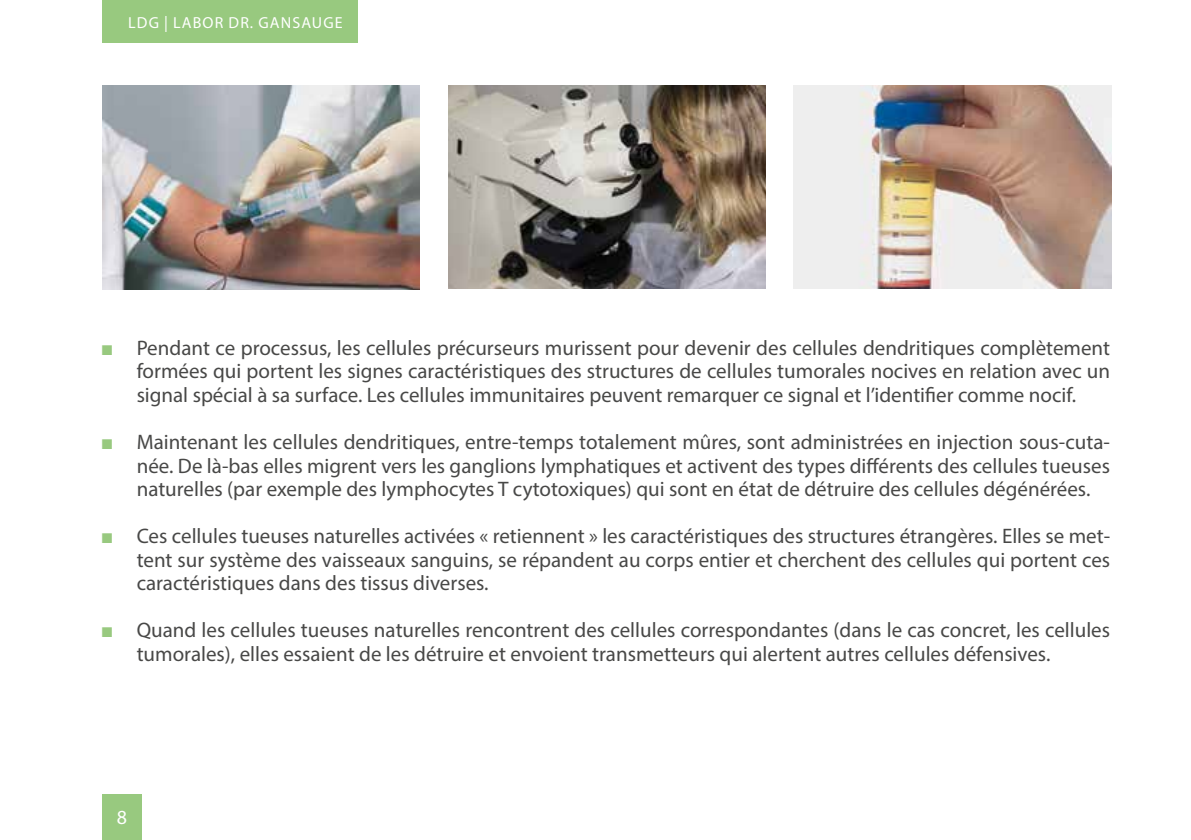
<style>
.page{position:relative;width:1191px;height:840px;background:#fff}
.page>*{position:absolute;margin:0;border:0;box-sizing:border-box;transform-origin:0 0}
.t1{font:21px/23.4px "Myriad Pro";color:#484847;text-align:justify}
.t2{font:20px "Myriad Pro";color:#fff}
.t3{font:16px "Myriad Pro";letter-spacing:.07em;color:#fff}
.s1{font-family:"Arial";color:#98c97f}
</style>
<div class="page">
<div style="left:102px;top:0;width:255px;height:43px;background:#98c97f"></div>
<div style="left:102px;top:794px;width:40px;height:45px;background:#98c97f"></div>
<img style="left:102px;top:85px;width:318px;height:204px">
<img style="left:794px;top:85px;width:317px;height:203px">
<img style="left:448px;top:85px;width:317px;height:203px">
<p class="t3" style="left:128px;top:13px;width:216px">LDG | LABOR DR. GANSAUGE</p>
<p class="t1" style="left:137px;top:335px;width:975px;text-indent:-36px"><span class="s1">■</span> Pendant ce processus, les cellules précurseurs murissent pour devenir des cellules dendritiques complètement formées qui portent les signes caractéristiques des structures de cellules tumorales nocives en relation avec un signal spécial à sa surface. Les cellules immunitaires peuvent remarquer ce signal et l’identifier comme nocif.</p>
<p class="t1" style="left:137px;top:429px;width:975px;text-indent:-36px"><span class="s1">■</span> Maintenant les cellules dendritiques, entre-temps totalement mûres, sont administrées en injection sous-cuta&shy;née. De là-bas elles migrent vers les ganglions lymphatiques et activent des types différents des cellules tueuses naturelles (par exemple des lymphocytes T cytotoxiques) qui sont en état de détruire des cellules dégénérées.</p>
<p class="t1" style="left:137px;top:523px;width:975px;text-indent:-36px"><span class="s1">■</span> Ces cellules tueuses naturelles activées « retiennent » les caractéristiques des structures étrangères. Elles se met&shy;tent sur système des vaisseaux sanguins, se répandent au corps entier et cherchent des cellules qui portent ces caractéristiques dans des tissus diverses.</p>
<p class="t1" style="left:137px;top:617px;width:975px;text-indent:-36px"><span class="s1">■</span> Quand les cellules tueuses naturelles rencontrent des cellules correspondantes (dans le cas concret, les cellules tumorales), elles essaient de les détruire et envoient transmetteurs qui alertent autres cellules défensives.</p>
<p class="t2" style="left:117px;top:804px;width:12px">8</p>
</div>
